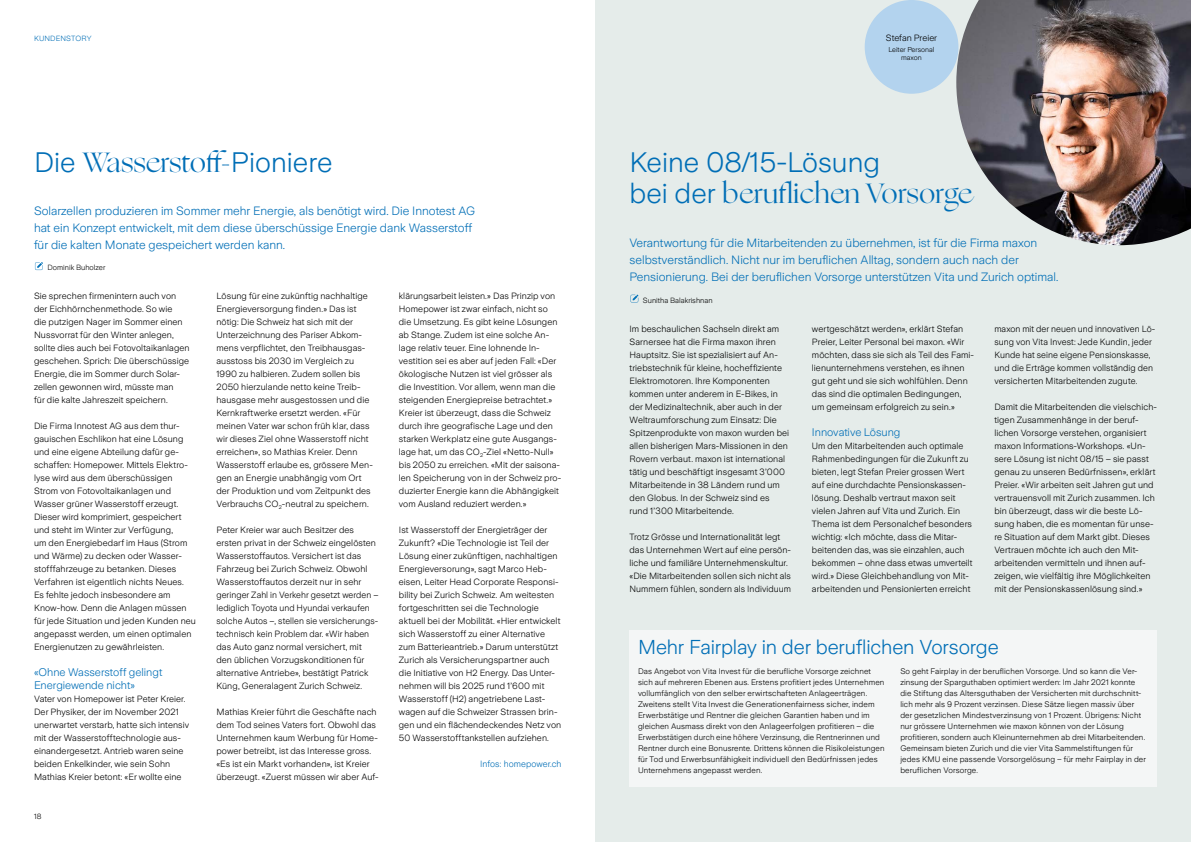
<style>
.page{position:relative;width:1191px;height:842px;background:#fff}
.page>*{position:absolute;margin:0;border:0;box-sizing:border-box;transform-origin:0 0}
.t1{font:28px "Ogg";color:#006eb6}
.t2{font:300 28px "Zurich Sans";color:#006eb6}
.t3{font:300 20px "Zurich Sans";letter-spacing:-.005em;color:#006eb6}
.t4{font:300 12px/17px "Zurich Sans";color:#006eb6}
.t5{font:300 11px/13px "Zurich Sans";color:#006eb6}
.t6{font:300 9px/13px "Zurich Sans";letter-spacing:.01em;color:#000}
.t7{font:300 9px "Zurich Sans";letter-spacing:.01em;color:#006eb6}
.t8{font:300 8px/11px "Zurich Sans";letter-spacing:.015em;color:#000}
.t9{font:300 7.5px "Zurich Sans";color:#000}
.t10{font:300 7.5px "Zurich Sans";letter-spacing:.015em;color:#006eb6}
.t11{font:300 7px/8px "Zurich Sans";color:#000;text-align:center}
.s1{font-family:"Zurich Sans";font-weight:300}
</style>
<div class="page">
<div style="left:595px;top:0;width:596px;height:842px;background:#e5ecea"></div>
<svg style="left:630px;top:295px;width:8px;height:8px"></svg>
<svg style="left:35px;top:262px;width:8px;height:8px"></svg>
<div style="left:629px;top:631px;width:528px;height:156px;background:#f4f6f6"></div>
<img style="left:956px;top:0;width:235px;height:245px">
<div style="left:864px;top:0;width:94px;height:94px;background:#b3d3ee;border-radius:50%"></div>
<p class="t10" style="left:34px;top:34px;width:59px">KUNDENSTORY</p>
<h1 class="t1" style="left:34px;top:144px;width:300px"><span class="s1">Die</span> Wasserstoff-<span class="s1">Pioniere</span></h1>
<h3 class="t4" style="left:34px;top:202px;width:443px">Solarzellen produzieren im Sommer mehr Energie, als benötigt wird. Die Innotest AG hat ein Konzept entwickelt, mit dem diese überschüssige Energie dank Wasserstoff für die kalten Monate gespeichert werden kann.</h3>
<p class="t9" style="left:47px;top:264px;width:59px">Dominik Buholzer</p>
<p class="t6" style="left:34px;top:290px;width:157px">Sie sprechen firmenintern auch von der Eichhörnchenmethode. So wie<br>die putzigen Nager im Sommer einen Nussvorrat für den Winter anlegen, sollte dies auch bei Fotovoltaikanlagen geschehen. Sprich: Die überschüssige Energie, die im Sommer durch Solar&shy;zellen gewonnen wird, müsste man<br>für die kalte Jahreszeit speichern.</p>
<p class="t6" style="left:34px;top:420px;width:163px">Die Firma Innotest AG aus dem thur&shy;gauischen Eschlikon hat eine Lösung und eine eigene Abteilung dafür ge&shy;schaffen: Homepower. Mittels Elektro&shy;lyse wird aus dem überschüssigen Strom von Fotovoltaikanlagen und Wasser grüner Wasserstoff erzeugt.<br>Dieser wird komprimiert, gespeichert und steht im Winter zur Verfügung,<br>um den Energiebedarf im Haus (Strom und Wärme) zu decken oder Wasser&shy;stofffahrzeuge zu betanken. Dieses Verfahren ist eigentlich nichts Neues.<br>Es fehlte jedoch insbesondere am Know-how. Denn die Anlagen müssen für jede Situation und jeden Kunden neu angepasst werden, um einen optimalen Energienutzen zu gewährleisten.</p>
<p class="t5" style="left:34px;top:666px;width:130px">«Ohne Wasserstoff gelingt<br>Energiewende nicht»</p>
<p class="t6" style="left:34px;top:693px;width:157px">Vater von Homepower ist Peter Kreier.<br>Der Physiker, der im November 2021 unerwartet verstarb, hatte sich intensiv mit der Wasserstofftechnologie aus&shy;einandergesetzt. Antrieb waren seine beiden Enkelkinder, wie sein Sohn Mathias Kreier betont: «Er wollte eine</p>
<p class="t6" style="left:399px;top:290px;width:164px">klärungsarbeit leisten.» Das Prinzip von Homepower ist zwar einfach, nicht so die Umsetzung. Es gibt keine Lösungen ab Stange. Zudem ist eine solche An&shy;lage relativ teuer. Eine lohnende In&shy;vestition sei es aber auf jeden Fall: «Der ökologische Nutzen ist viel grösser als die Investition. Vor allem, wenn man die steigenden Energiepreise betrachtet.» Kreier ist überzeugt, dass die Schweiz durch ihre geografische Lage und den starken Werkplatz eine gute Ausgangs&shy;lage hat, um das CO<sub>2</sub>-Ziel «Netto-Null» bis 2050 zu erreichen. «Mit der saisona&shy;len Speicherung von in der Schweiz pro&shy;duzierter Energie kann die Abhängigkeit vom Ausland reduziert werden.»</p>
<p class="t6" style="left:399px;top:524px;width:164px">Ist Wasserstoff der Energieträger der Zukunft? «Die Technologie ist Teil der Lösung einer zukünftigen, nachhaltigen Energieversorung», sagt Marco Heb&shy;eisen, Leiter Head Corporate Responsi&shy;bility bei Zurich Schweiz. Am weitesten fortgeschritten sei die Technologie aktuell bei der Mobilität. «Hier entwickelt sich Wasserstoff zu einer Alternative zum Batterieantrieb.» Darum unterstützt Zurich als Versicherungspartner auch die Initiative von H2 Energy. Das Unter&shy;nehmen will bis 2025 rund 1’600 mit Wasserstoff (H2) angetriebene Last&shy;wagen auf die Schweizer Strassen brin&shy;gen und ein flächendeckendes Netz von 50 Wasserstofftankstellen aufziehen.</p>
<p class="t7" style="left:480px;top:759px;width:83px">Infos: homepower.ch</p>
<p class="t6" style="left:216px;top:290px;width:158px">Lösung für eine zukünftig nachhaltige Energieversorgung finden.» Das ist nötig: Die Schweiz hat sich mit der Unterzeichnung des Pariser Abkom&shy;mens verpflichtet, den Treibhausgas&shy;ausstoss bis 2030 im Vergleich zu 1990 zu halbieren. Zudem sollen bis 2050 hierzulande netto keine Treib&shy;hausgase mehr ausgestossen und die Kernkraftwerke ersetzt werden. «Für meinen Vater war schon früh klar, dass wir dieses Ziel ohne Wasserstoff nicht erreichen», so Mathias Kreier. Denn Wasserstoff erlaube es, grössere Men&shy;gen an Energie unabhängig vom Ort der Produktion und vom Zeitpunkt des Verbrauchs CO<sub>2</sub>-neutral zu speichern.</p>
<p class="t6" style="left:216px;top:524px;width:164px">Peter Kreier war auch Besitzer des ersten privat in der Schweiz eingelösten Wasserstoffautos. Versichert ist das Fahrzeug bei Zurich Schweiz. Obwohl Wasserstoffautos derzeit nur in sehr geringer Zahl in Verkehr gesetzt werden – lediglich Toyota und Hyundai verkaufen solche Autos –, stellen sie versicherungs&shy;technisch kein Problem dar. «Wir haben das Auto ganz normal versichert, mit den üblichen Vorzugskonditionen für alternative Antriebe», bestätigt Patrick Küng, Generalagent Zurich Schweiz.</p>
<p class="t6" style="left:216px;top:706px;width:164px">Mathias Kreier führt die Geschäfte nach dem Tod seines Vaters fort. Obwohl das Unternehmen kaum Werbung für Home&shy;power betreibt, ist das Interesse gross. «Es ist ein Markt vorhanden», ist Kreier überzeugt. «Zuerst müssen wir aber Auf-</p>
<p class="t9" style="left:34px;top:813px;width:9px">18</p>
<p class="t6" style="left:885px;top:32px;width:53px">Stefan Preier</p>
<p class="t11" style="left:888px;top:46px;width:47px">Leiter Personal maxon</p>
<h1 class="t2" style="left:629px;top:148px;width:252px">Keine 08/15-Lösung</h1>
<h1 class="t1" style="left:629px;top:175px;width:345px"><span class="s1">bei der</span> beruflichen Vorsorge</h1>
<p class="t4" style="left:629px;top:235px;width:430px">Verantwortung für die Mitarbeitenden zu übernehmen, ist für die Firma maxon selbstverständlich. Nicht nur im beruflichen Alltag, sondern auch nach der<br>Pensionierung. Bei der beruflichen Vorsorge unterstützen Vita und Zurich optimal.</p>
<p class="t9" style="left:643px;top:296px;width:71px">Sunitha Balakrishnan</p>
<p class="t6" style="left:629px;top:322px;width:161px">Im beschaulichen Sachseln direkt am Sarnersee hat die Firma maxon ihren Hauptsitz. Sie ist spezialisiert auf An&shy;triebstechnik für kleine, hocheffiziente Elektromotoren. Ihre Komponenten kommen unter anderem in E-Bikes, in der Medizinaltechnik, aber auch in der Weltraumforschung zum Einsatz: Die Spitzenprodukte von maxon wurden bei allen bisherigen Mars-Missionen in den Rovern verbaut. maxon ist international tätig und beschäftigt insgesamt 3’000<br>Mitarbeitende in 38 Ländern rund um den Globus. In der Schweiz sind es rund 1’300 Mitarbeitende.</p>
<p class="t6" style="left:629px;top:530px;width:163px">Trotz Grösse und Internationalität legt das Unternehmen Wert auf eine persön&shy;liche und familiäre Unternehmenskultur. «Die Mitarbeitenden sollen sich nicht als Nummern fühlen, sondern als Individuum</p>
<p class="t6" style="left:812px;top:322px;width:164px">wertgeschätzt werden», erklärt Stefan Preier, Leiter Personal bei maxon. «Wir möchten, dass sie sich als Teil des Fami&shy;lienunternehmens verstehen, es ihnen gut geht und sie sich wohlfühlen. Denn das sind die optimalen Bedingungen, um gemeinsam erfolgreich zu sein.»</p>
<p class="t5" style="left:812px;top:426px;width:90px">Innovative Lösung</p>
<p class="t6" style="left:812px;top:439px;width:162px">Um den Mitarbeitenden auch optimale Rahmenbedingungen für die Zukunft zu bieten, legt Stefan Preier grossen Wert auf eine durchdachte Pensionskassen&shy;lösung. Deshalb vertraut maxon seit vielen Jahren auf Vita und Zurich. Ein Thema ist dem Personalchef besonders wichtig: «Ich möchte, dass die Mitar&shy;beitenden das, was sie einzahlen, auch bekommen – ohne dass etwas umverteilt wird.» Diese Gleichbehandlung von Mit&shy;arbeitenden und Pensionierten erreicht</p>
<p class="t6" style="left:994px;top:322px;width:162px">maxon mit der neuen und innovativen Lö&shy;sung von Vita Invest: Jede Kundin, jeder Kunde hat seine eigene Pensionskasse, und die Erträge kommen vollständig den versicherten Mitarbeitenden zugute.</p>
<p class="t6" style="left:994px;top:400px;width:163px">Damit die Mitarbeitenden die vielschich&shy;tigen Zusammenhänge in der beruf&shy;lichen Vorsorge verstehen, organisiert maxon Informations-Workshops. «Un&shy;sere Lösung ist nicht 08/15 – sie passt genau zu unseren Bedürfnissen», erklärt Preier. «Wir arbeiten seit Jahren gut und vertrauensvoll mit Zurich zusammen. Ich bin überzeugt, dass wir die beste Lö&shy;sung haben, die es momentan für unse&shy;re Situation auf dem Markt gibt. Dieses Vertrauen möchte ich auch den Mit&shy;arbeitenden vermitteln und ihnen auf&shy;zeigen, wie vielfältig ihre Möglichkeiten mit der Pensionskassenlösung sind.»</p>
<h2 class="t3" style="left:638px;top:636px;width:362px">Mehr Fairplay in der beruflichen Vorsorge</h2>
<p class="t8" style="left:638px;top:666px;width:248px">Das Angebot von Vita Invest für die berufliche Vorsorge zeichnet sich auf mehreren Ebenen aus. Erstens profitiert jedes Unternehmen vollumfänglich von den selber erwirtschafteten Anlageerträgen.<br>Zweitens stellt Vita Invest die Generationenfairness sicher, indem Erwerbstätige und Rentner die gleichen Garantien haben und im gleichen Ausmass direkt von den Anlageerfolgen profitieren – die Erwerbstätigen durch eine höhere Verzinsung, die Rentnerinnen und Rentner durch eine Bonusrente. Drittens können die Risikoleistungen für Tod und Erwerbsunfähigkeit individuell den Bedürfnissen jedes Unternehmens angepasst werden.</p>
<p class="t8" style="left:900px;top:666px;width:247px">So geht Fairplay in der beruflichen Vorsorge. Und so kann die Ver&shy;zinsung der Sparguthaben optimiert werden: Im Jahr 2021 konnte die Stiftung das Altersguthaben der Versicherten mit durchschnitt&shy;lich mehr als 9 Prozent verzinsen. Diese Sätze liegen massiv über der gesetzlichen Mindestverzinsung von 1 Prozent. Übrigens: Nicht nur grössere Unternehmen wie maxon können von der Lösung profitieren, sondern auch Kleinunternehmen ab drei Mitarbeitenden.<br>Gemeinsam bieten Zurich und die vier Vita Sammelstiftungen für jedes KMU eine passende Vorsorgelösung – für mehr Fairplay in der beruflichen Vorsorge.</p>
</div>
